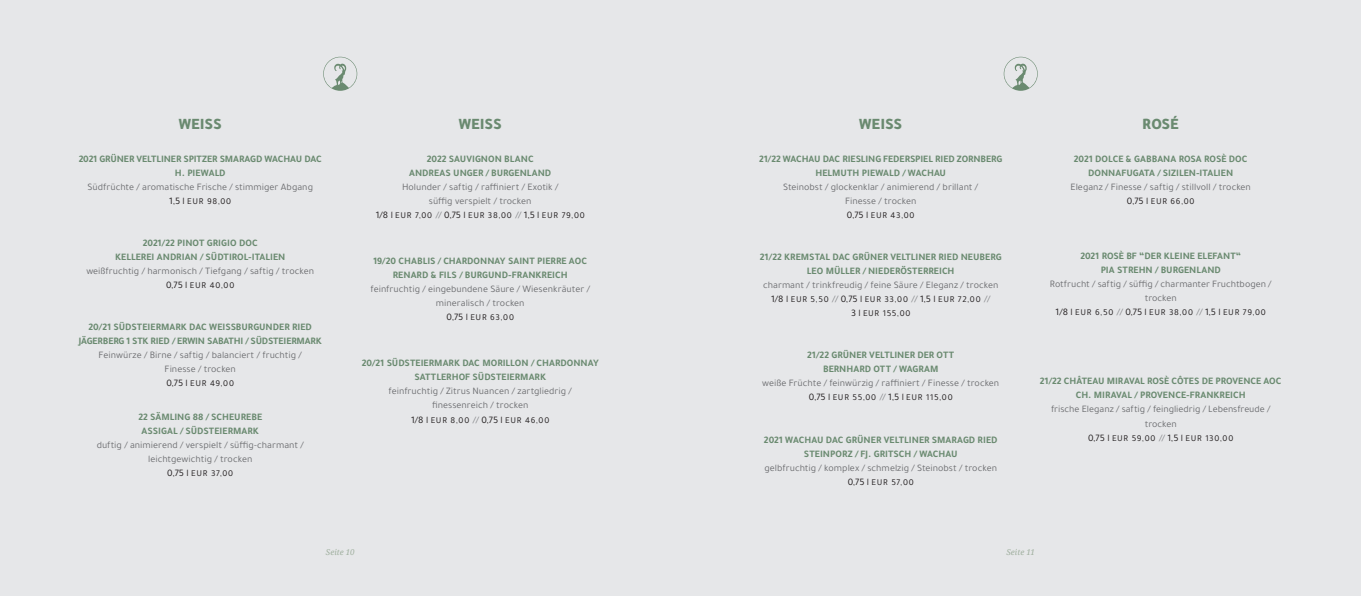
<style>
.page{position:relative;width:1361px;height:596px;background:#fff}
.page>*{position:absolute;margin:0;border:0;box-sizing:border-box;transform-origin:0 0}
.t1{font:900 16px "Tajawal";letter-spacing:-.015em;color:#6a8a70}
.t2{font:700 10px/14px "Tajawal";letter-spacing:.005em;color:#6a8a70;text-align:center}
.t3{font:10px/14px "Tajawal";color:#6c6d70;text-align:center}
.t4{font:9px/14px "Tajawal";letter-spacing:.075em;color:#231f20;text-align:center}
.t5{font:italic 8px "Noto Serif";letter-spacing:.015em;color:#9faf9e}
.s1{font-size:10px}
.s2{font-size:10px;color:#808285}
</style>
<div class="page">
<div style="left:0;top:0;width:1361px;height:595px;background:#e6e7e9"></div>
<svg style="left:323px;top:57px;width:34px;height:34px"></svg>
<svg style="left:1003px;top:57px;width:34px;height:34px"></svg>
<h1 class="t1" style="left:179px;top:110px;width:45px">WEISS</h1>
<p class="t2" style="left:79px;top:152px;width:245px">2021 GRÜNER VELTLINER SPITZER SMARAGD WACHAU DAC<br>H. PIEWALD</p>
<p class="t3" style="left:87px;top:180px;width:227px">Südfrüchte / aromatische Frische / stimmiger Abgang</p>
<p class="t4" style="left:169px;top:194px;width:64px"><span class="s1">1,5 l</span> EUR 98,00</p>
<p class="t2" style="left:115px;top:236px;width:172px">2021/22 PINOT GRIGIO DOC<br>KELLEREI ANDRIAN / SÜDTIROL-ITALIEN</p>
<p class="t3" style="left:86px;top:264px;width:229px">weißfruchtig / harmonisch / Tiefgang / saftig / trocken</p>
<p class="t4" style="left:166px;top:278px;width:70px"><span class="s1">0,75 l</span> EUR 40,00</p>
<p class="t2" style="left:79px;top:320px;width:245px">20/21 SÜDSTEIERMARK DAC WEISSBURGUNDER RIED<br>JÄGERBERG 1 STK RIED / ERWIN SABATHI / SÜDSTEIERMARK</p>
<p class="t3" style="left:99px;top:348px;width:205px">Feinwürze / Birne / saftig / balanciert / fruchtig /<br>Finesse / trocken</p>
<p class="t4" style="left:166px;top:376px;width:69px"><span class="s1">0,75 l</span> EUR 49,00</p>
<p class="t2" style="left:138px;top:409px;width:125px">22 SÄMLING 88 / SCHEUREBE<br>ASSIGAL / SÜDSTEIERMARK</p>
<p class="t3" style="left:97px;top:437px;width:209px">duftig / animierend / verspielt / süffig-charmant / leichtgewichtig / trocken</p>
<p class="t4" style="left:167px;top:465px;width:67px"><span class="s1">0,75 l</span> EUR 37,00</p>
<h1 class="t1" style="left:459px;top:110px;width:45px">WEISS</h1>
<p class="t2" style="left:409px;top:152px;width:144px">2022 SAUVIGNON BLANC<br>ANDREAS UNGER / BURGENLAND</p>
<p class="t3" style="left:402px;top:180px;width:158px">Holunder / saftig / raffiniert / Exotik / süffig verspielt / trocken</p>
<p class="t4" style="left:376px;top:208px;width:211px"><span class="s1">1/8 l</span> EUR 7,00 <span class="s2">//</span> <span class="s1">0,75 l</span> EUR 38,00 <span class="s2">//</span> <span class="s1">1,5 l</span> EUR 79,00</p>
<p class="t2" style="left:373px;top:254px;width:215px">19/20 CHABLIS / CHARDONNAY SAINT PIERRE AOC<br>RENARD &amp; FILS / BURGUND-FRANKREICH</p>
<p class="t3" style="left:370px;top:282px;width:221px">feinfruchtig / eingebundene Säure / Wiesenkräuter / mineralisch / trocken</p>
<p class="t4" style="left:446px;top:310px;width:69px"><span class="s1">0,75 l</span> EUR 63,00</p>
<p class="t2" style="left:362px;top:356px;width:239px">20/21 SÜDSTEIERMARK DAC MORILLON / CHARDONNAY<br>SATTLERHOF SÜDSTEIERMARK</p>
<p class="t3" style="left:389px;top:384px;width:185px">feinfruchtig / Zitrus Nuancen / zartgliedrig / finessenreich / trocken</p>
<p class="t4" style="left:411px;top:412px;width:140px"><span class="s1">1/8 l</span> EUR 8,00 <span class="s2">//</span> <span class="s1">0,75 l</span> EUR 46,00</p>
<h1 class="t1" style="left:859px;top:110px;width:45px">WEISS</h1>
<p class="t2" style="left:759px;top:152px;width:244px">21/22 WACHAU DAC RIESLING FEDERSPIEL RIED ZORNBERG<br>HELMUTH PIEWALD / WACHAU</p>
<p class="t3" style="left:783px;top:180px;width:196px">Steinobst / glockenklar / animierend / brillant /<br>Finesse / trocken</p>
<p class="t4" style="left:847px;top:208px;width:69px"><span class="s1">0,75 l</span> EUR 43,00</p>
<p class="t2" style="left:760px;top:250px;width:243px">21/22 KREMSTAL DAC GRÜNER VELTLINER RIED NEUBERG<br>LEO MÜLLER / NIEDERÖSTERREICH</p>
<p class="t3" style="left:763px;top:278px;width:237px">charmant / trinkfreudig / feine Säure / Eleganz / trocken</p>
<p class="t4" style="left:771px;top:292px;width:221px"><span class="s1">1/8 l</span> EUR 5,50 <span class="s2">//</span> <span class="s1">0,75 l</span> EUR 33,00 <span class="s2">//</span> <span class="s1">1,5 l</span> EUR 72,00 <span class="s2">//<br></span><span class="s1">3 l</span> EUR 155,00</p>
<p class="t2" style="left:807px;top:348px;width:149px">21/22 GRÜNER VELTLINER DER OTT<br>BERNHARD OTT / WAGRAM</p>
<p class="t3" style="left:762px;top:376px;width:239px">weiße Früchte / feinwürzig / raffiniert / Finesse / trocken</p>
<p class="t4" style="left:809px;top:390px;width:145px"><span class="s1">0,75 l</span> EUR 55,00 <span class="s2">//</span> <span class="s1">1,5 l</span> EUR 115,00</p>
<p class="t2" style="left:764px;top:432px;width:235px">2021 WACHAU DAC GRÜNER VELTLINER SMARAGD RIED<br>STEINPORZ / FJ. GRITSCH / WACHAU</p>
<p class="t3" style="left:764px;top:460px;width:234px">gelbfruchtig / komplex / schmelzig / Steinobst / trocken</p>
<p class="t4" style="left:847px;top:474px;width:68px"><span class="s1">0,75 l</span> EUR 57,00</p>
<h1 class="t1" style="left:1142px;top:110px;width:38px">ROSÉ</h1>
<p class="t2" style="left:1074px;top:152px;width:175px">2021 DOLCE &amp; GABBANA ROSA ROSÈ DOC<br>DONNAFUGATA / SIZILEN-ITALIEN</p>
<p class="t3" style="left:1070px;top:180px;width:182px">Eleganz / Finesse / saftig / stillvoll / trocken</p>
<p class="t4" style="left:1127px;top:194px;width:69px"><span class="s1">0,75 l</span> EUR 66,00</p>
<p class="t2" style="left:1080px;top:249px;width:162px">2021 ROSÈ BF “DER KLEINE ELEFANT“<br>PIA STREHN / BURGENLAND</p>
<p class="t3" style="left:1050px;top:277px;width:223px">Rotfrucht / saftig / süffig / charmanter Fruchtbogen / trocken</p>
<p class="t4" style="left:1055px;top:305px;width:212px"><span class="s1">1/8 l</span> EUR 6,50 <span class="s2">//</span> <span class="s1">0,75 l</span> EUR 38,00 <span class="s2">//</span> <span class="s1">1,5 l</span> EUR 79,00</p>
<p class="t2" style="left:1040px;top:374px;width:243px">21/22 CHÂTEAU MIRAVAL ROSÈ CÔTES DE PROVENCE AOC<br>CH. MIRAVAL / PROVENCE-FRANKREICH</p>
<p class="t3" style="left:1051px;top:402px;width:221px">frische Eleganz / saftig / feingliedrig / Lebensfreude / trocken</p>
<p class="t4" style="left:1088px;top:430px;width:147px"><span class="s1">0,75 l</span> EUR 59,00 <span class="s2">//</span> <span class="s1">1,5 l</span> EUR 130,00</p>
<p class="t5" style="left:326px;top:546px;width:30px">Seite 10</p>
<p class="t5" style="left:1006px;top:546px;width:30px">Seite 11</p>
</div>
